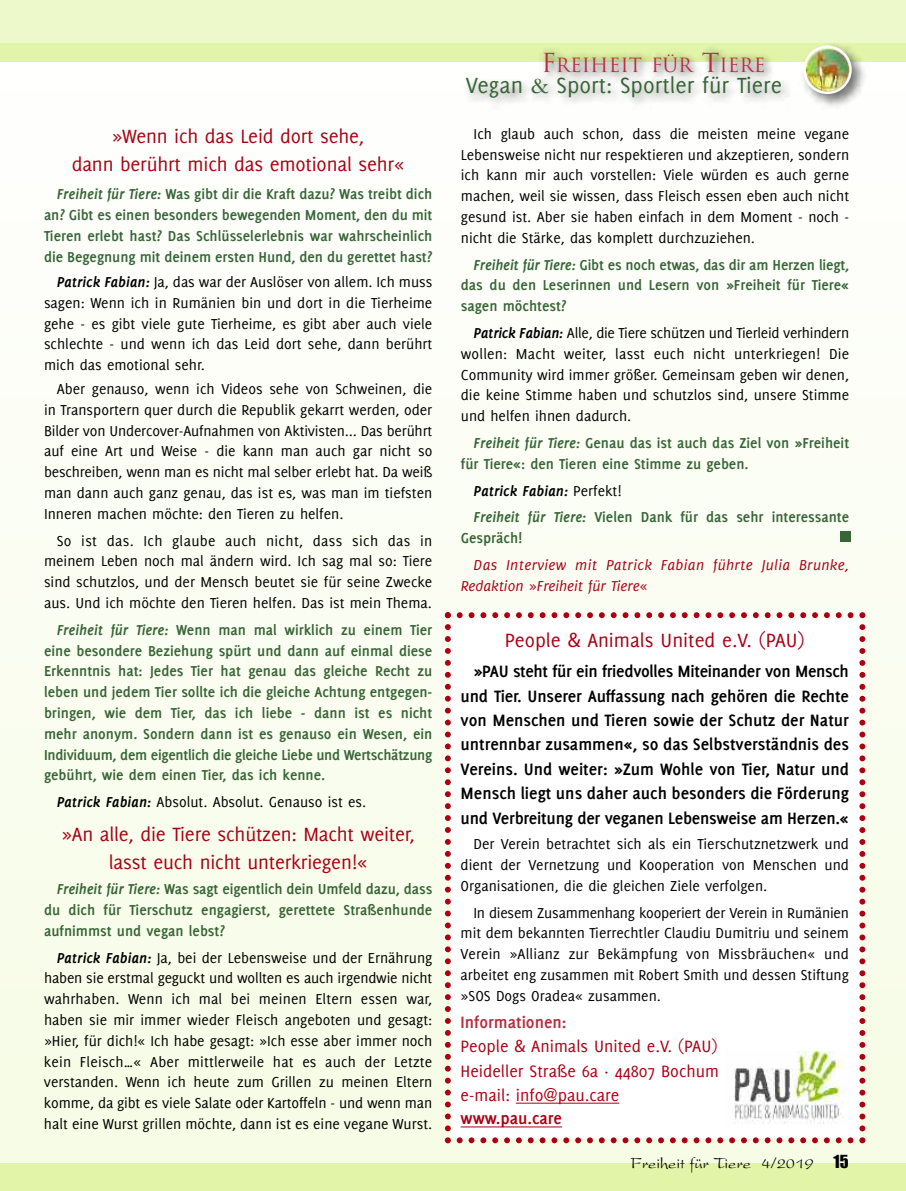
<style>
.page{position:relative;width:906px;height:1191px;background:#fff}
.page>*{position:absolute;margin:0;border:0;box-sizing:border-box;transform-origin:0 0}
.t1{font:24px "Delicious";color:#376536}
.t2{font:21px/27.8px "Delicious";letter-spacing:-.01em;color:#ab0014;text-align:center}
.t3{font:19.2px "Trajan";color:#b92b3f}
.t4{font:700 18px/24.5px "Delicious";letter-spacing:-.01em;color:#000;text-align:justify}
.t5{font:18px/24px "Delicious";color:#ab0014}
.t6{font:700 18px "Delicious";color:#ab0014}
.t7{font:16.5px "President";color:#000}
.t8{font:15.75px/20.9px "Delicious";color:#000;text-align:justify}
.t9{font:700 15.75px/20.9px "Delicious";color:#376536;text-align:justify}
.t10{font:italic 15.75px/20.9px "Delicious";letter-spacing:.02em;color:#ab0014}
.s1{font-style:italic}
.s2{font-weight:700;font-style:italic}
.s3{font-size:25.5px}
.s4{font-family:"Garamond"}
.s5{font-style:italic;color:#000}
.s6{font-weight:400;color:#000}
.s7{font-family:"Myriad Pro"}
.s8{font-weight:700;color:#b92b3f}
.s9{font-family:"Impact"}
</style>
<div class="page">
<div style="left:0;top:33px;width:906px;height:1135px;background:linear-gradient(to right,#fafdf0,#fcfef7)"></div>
<div style="left:0;top:1163px;width:906px;height:28px;background:#e1f4a8"></div>
<div style="left:0;top:0;width:906px;height:44px;background:#edf8cb"></div>
<div style="left:0;top:43px;width:906px;height:18px;background:#e1f4a8"></div>
<img style="left:805px;top:44px;width:66px;height:70px">
<img style="left:820px;top:45px;width:31px;height:49px">
<div style="left:840px;top:531px;width:10px;height:11px;background:#376536"></div>
<img style="left:220px;top:61px;width:585px;height:66px">
<img style="left:496px;top:44px;width:324px;height:63px">
<svg style="left:445px;top:612px;width:420px;height:531px"></svg>
<hr style="left:516px;top:1103px;width:103px;height:1px;background:#ab0014">
<hr style="left:460px;top:1126px;width:102px;height:1px;background:#ab0014">
<img style="left:725px;top:1051px;width:122px;height:73px">
<h2 class="t2" style="left:72px;top:124px;width:334px">»Wenn ich das Leid dort sehe,<br>dann berührt mich das emotional sehr«</h2>
<p class="t9" style="left:44px;top:185px;width:390px;text-indent:13px"><span class="s1">Freiheit für Tiere:</span> Was gibt dir die Kraft dazu? Was treibt dich an? Gibt es einen besonders bewegenden Moment, den du mit Tieren erlebt hast? Das Schlüsselerlebnis war wahrscheinlich die Begegnung mit deinem ersten Hund, den du gerettet hast?</p>
<p class="t8" style="left:44px;top:272px;width:390px;text-indent:13px"><span class="s2">Patrick Fabian:</span> Ja, das war der Auslöser von allem. Ich muss sagen: Wenn ich in Rumänien bin und dort in die Tierheime gehe - es gibt viele gute Tierheime, es gibt aber auch viele schlechte - und wenn ich das Leid dort sehe, dann berührt mich das emotional sehr.</p>
<p class="t8" style="left:44px;top:379px;width:390px;text-indent:13px">Aber genauso, wenn ich Videos sehe von Schweinen, die in Transportern quer durch die Republik gekarrt werden, oder Bilder von Undercover-Aufnahmen von Aktivisten... Das berührt auf eine Art und Weise - die kann man auch gar nicht so beschreiben, wenn man es nicht mal selber erlebt hat. Da weiß man dann auch ganz genau, das ist es, was man im tiefsten Inneren machen möchte: den Tieren zu helfen.</p>
<p class="t8" style="left:44px;top:531px;width:390px;text-indent:13px">So ist das. Ich glaube auch nicht, dass sich das in meinem Leben noch mal ändern wird. Ich sag mal so: Tiere sind schutzlos, und der Mensch beutet sie für seine Zwecke aus. Und ich möchte den Tieren helfen. Das ist mein Thema.</p>
<p class="t9" style="left:44px;top:620px;width:390px;text-indent:13px"><span class="s1">Freiheit für Tiere:</span> Wenn man mal wirklich zu einem Tier eine besondere Beziehung spürt und dann auf einmal diese Erkenntnis hat: Jedes Tier hat genau das gleiche Recht zu leben und jedem Tier sollte ich die gleiche Achtung entgegen&shy;bringen, wie dem Tier, das ich liebe - dann ist es nicht mehr anonym. Sondern dann ist es genauso ein Wesen, ein Individuum, dem eigentlich die gleiche Liebe und Wertschätzung gebührt, wie dem einen Tier, das ich kenne.</p>
<p class="t8" style="left:57px;top:792px;width:311px"><span class="s2">Patrick Fabian:</span> Absolut. Absolut. Genauso ist es.</p>
<h2 class="t2" style="left:62px;top:822px;width:355px">»An alle, die Tiere schützen: Macht weiter, lasst euch nicht unterkriegen!«</h2>
<p class="t9" style="left:44px;top:879px;width:390px;text-indent:13px"><span class="s1">Freiheit für Tiere:</span> Was sagt eigentlich dein Umfeld dazu, dass du dich für Tierschutz engagierst, gerettete Straßenhunde aufnimmst und vegan lebst?</p>
<p class="t8" style="left:44px;top:948px;width:390px;text-indent:13px"><span class="s2">Patrick Fabian:</span> Ja, bei der Lebensweise und der Ernährung haben sie erstmal geguckt und wollten es auch irgendwie nicht wahrhaben. Wenn ich mal bei meinen Eltern essen war, haben sie mir immer wieder Fleisch angeboten und gesagt: »Hier, für dich!« Ich habe gesagt: »Ich esse aber immer noch kein Fleisch…« Aber mittlerweile hat es auch der Letzte verstanden. Wenn ich heute zum Grillen zu meinen Eltern komme, da gibt es viele Salate oder Kartoffeln - und wenn man halt eine Wurst grillen möchte, dann ist es eine vegane Wurst.</p>
<p class="t3" style="left:541px;top:54px;width:226px"><span class="s3">F</span>REIHEIT FÜR <span class="s3">T</span>IERE</p>
<h1 class="t1" style="left:466px;top:76px;width:318px">Vegan <span class="s4">&amp;</span> Sport: Sportler für Tiere</h1>
<p class="t8" style="left:461px;top:124px;width:390px;text-indent:13px">Ich glaub auch schon, dass die meisten meine vegane Lebensweise nicht nur respektieren und akzeptieren, sondern ich kann mir auch vorstellen: Viele würden es auch gerne machen, weil sie wissen, dass Fleisch essen eben auch nicht gesund ist. Aber sie haben einfach in dem Moment - noch - nicht die Stärke, das komplett durchzuziehen.</p>
<p class="t9" style="left:461px;top:255px;width:390px;text-indent:13px"><span class="s1">Freiheit für Tiere:</span> Gibt es noch etwas, das dir am Herzen liegt, das du den Leserinnen und Lesern von »Freiheit für Tiere« sagen möchtest?</p>
<p class="t8" style="left:461px;top:323px;width:390px;text-indent:13px"><span class="s2">Patrick Fabian:</span> Alle, die Tiere schützen und Tierleid verhindern wollen: Macht weiter, lasst euch nicht unterkriegen! Die Community wird immer größer. Gemeinsam geben wir denen, die keine Stimme haben und schutzlos sind, unsere Stimme und helfen ihnen dadurch.</p>
<p class="t9" style="left:461px;top:433px;width:390px;text-indent:13px"><span class="s1">Freiheit für Tiere:</span> Genau das ist auch das Ziel von »Freiheit für Tiere«: den Tieren eine Stimme zu geben.</p>
<p class="t9" style="left:473px;top:478px;width:377px;line-height:26.8px"><span class="s5">Patrick Fabian:</span> <span class="s6">Perfekt!<br></span><span class="s1">Freiheit für Tiere:</span> Vielen Dank für das sehr interessante</p>
<p class="t9" style="left:461px;top:528px;width:63px">Gespräch!</p>
<p class="t10" style="left:461px;top:554px;width:390px;text-indent:13px">Das Interview mit Patrick Fabian führte Julia Brunke,<br>Redaktion »Freiheit für Tiere«</p>
<h2 class="t2" style="left:505px;top:627px;width:301px">People <span class="s7">&amp;</span> Animals United e.V. (PAU)</h2>
<p class="t4" style="left:460px;top:660px;width:390px;text-indent:13px">»PAU steht für ein friedvolles Miteinander von Mensch und Tier. Unserer Auffassung nach gehören die Rechte von Menschen und Tieren sowie der Schutz der Natur untrennbar zusammen«, so das Selbstverständnis des Vereins. Und weiter: »Zum Wohle von Tier, Natur und Mensch liegt uns daher auch besonders die Förderung und Verbreitung der veganen Lebensweise am Herzen.«</p>
<p class="t8" style="left:460px;top:834px;width:390px;text-indent:13px">Der Verein betrachtet sich als ein Tierschutznetzwerk und dient der Vernetzung und Kooperation von Menschen und Organisationen, die die gleichen Ziele verfolgen.</p>
<p class="t8" style="left:460px;top:903px;width:390px;text-indent:13px">In diesem Zusammenhang kooperiert der Verein in Rumänien mit dem bekannten Tierrechtler Claudiu Dumitriu und seinem Verein »Allianz zur Bekämpfung von Missbräuchen« und arbeitet eng zusammen mit Robert Smith und dessen Stiftung »SOS Dogs Oradea« zusammen.</p>
<p class="t5" style="left:460px;top:1011px;width:260px"><span class="s8">Informationen:<br></span>People <span class="s7">&amp;</span> Animals United e.V. (PAU)<br>Heideller Straße 6a · 44807 Bochum e-mail: info@pau.care</p>
<p class="t6" style="left:460px;top:1111px;width:103px">www.pau.care</p>
<p class="t7" style="left:630px;top:1158px;width:220px">Freiheit für Tiere 4/2019 <span class="s9">15</span></p>
</div>
